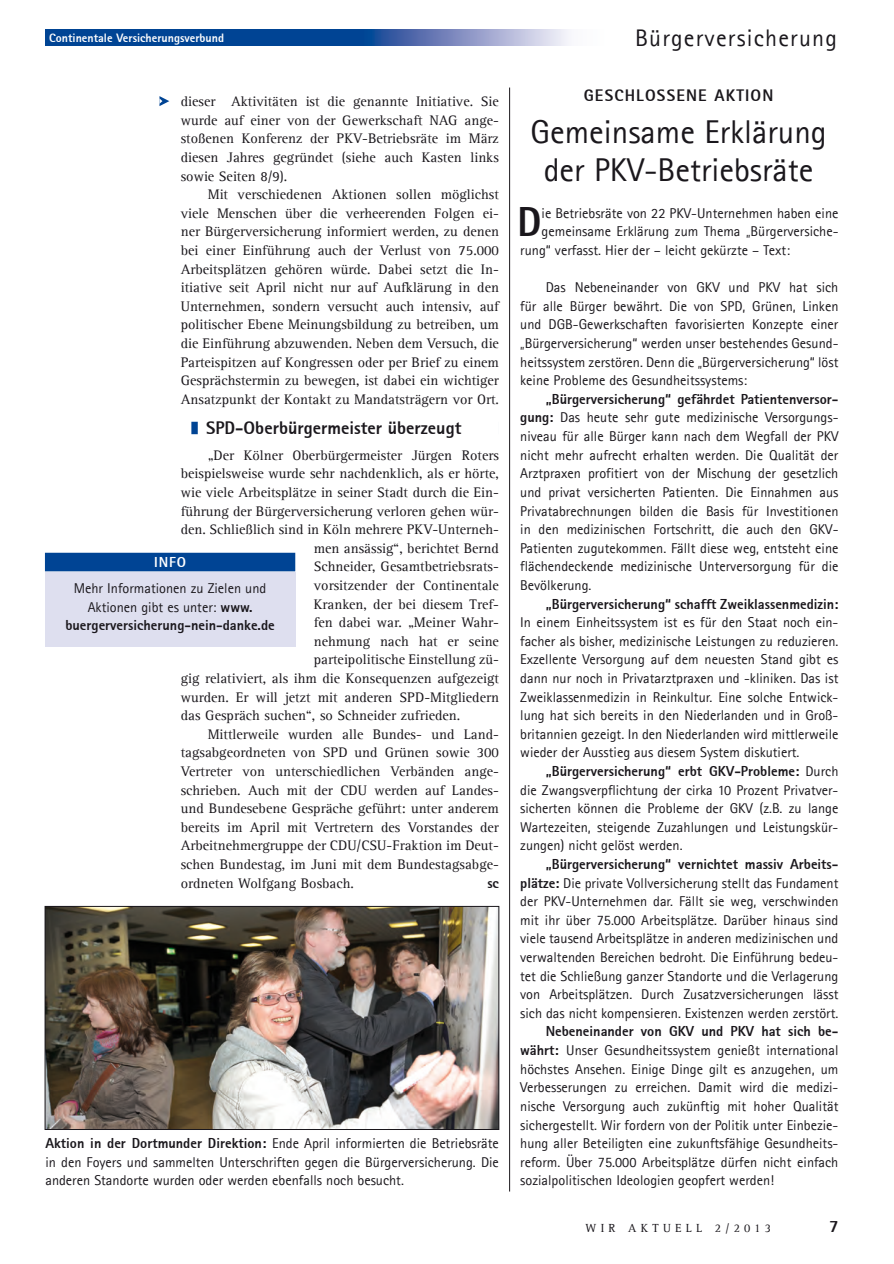
<style>
.page{position:relative;width:894px;height:1264px;background:#fff}
.page>*{position:absolute;margin:0;border:0;box-sizing:border-box;transform-origin:0 0}
.Fliesstext_Sub_Initi{font:800 41.25px "Agfa Rotis Sans Serif";color:#1a171c}
.Titel_Subtext_22pt{font:33px/37.2px "Agfa Rotis Sans Serif";color:#1a171c;text-align:center}
.t1{font:24px "Agfa Rotis Sans Serif";letter-spacing:.05em;color:#1a171c}
.Zwischentitel_blau{font:800 18px "Agfa Rotis Sans Serif";color:#1a171c}
.t2{font:800 17.1px "Agfa Rotis Sans Serif";color:#1a171c}
.Titel_Subtext_Dachze{font:800 16.5px "Agfa Rotis Sans Serif";letter-spacing:.07em;color:#1a171c}
.Fliesstext_Sub{font:14.25px/18.6px "Agfa Rotis Sans Serif";color:#1a171c;text-align:justify}
.Fliesstext{font:14.25px/18.6px "Agfa Rotis Serif";color:#1a171c;text-align:justify}
.Fliesstext_Namenskue{font:14.25px/18.6px "Agfa Rotis Serif";color:#1a171c;text-align:justify}
.BU{font:14.25px/18.6px "Agfa Rotis Sans Serif";color:#1a171c;text-align:justify}
.Fliesstext_Sub_Initi-2{font:14.25px "Agfa Rotis Sans Serif";color:#1a171c}
.Fliesstext_Infokaste{font:14.25px "Agfa Rotis Sans Serif";color:#1a171c}
.Fliesstext_Infokaste-2{font:800 14.25px "Agfa Rotis Sans Serif";color:#1a171c}
.Kasten_Dach_blau{font:800 14.25px "Agfa Rotis Sans Serif";color:#fff}
.Fliesstext_Namenskue-2{font:800 14.25px "Agfa Rotis Sans Serif";color:#1a171c}
.t3{font:800 12px "Agfa Rotis Sans Serif";color:#fff}
.t4{font:12px "Agfa Rotis Serif";letter-spacing:.36em;color:#1a171c}
.s1{font-weight:800}
</style>
<div class="page">
<svg style="left:363px;top:29px;width:205px;height:17px;background:#8595c5"></svg>
<div style="left:45px;top:29px;width:318px;height:17px;background:#004494"></div>
<img style="left:47px;top:908px;width:450px;height:219px">
<div style="left:45px;top:906px;width:454px;height:223px;border:1px solid #1a171c"></div>
<hr style="left:509px;top:87px;width:1px;height:1104px;background:#1a171c">
<svg style="left:191px;top:422px;width:7px;height:12px"></svg>
<div style="left:45px;top:552px;width:250px;height:19px;background:#004494"></div>
<div style="left:45px;top:572px;width:250px;height:74px;background:#dedfef"></div>
<svg style="left:159px;top:96px;width:10px;height:10px"></svg>
<p class="t3" style="left:49px;top:30px;width:176px">Continentale Versicherungsverbund</p>
<p class="Fliesstext" style="left:181px;top:92px;width:320px">dieser Aktivitäten ist die genannte Initiative. Sie wurde auf einer von der Gewerkschaft NAG ange&shy;stoßenen Konferenz der PKV-Betriebsräte im März diesen Jahres gegründet (siehe auch Kasten links sowie Seiten 8/9).</p>
<p class="Fliesstext" style="left:181px;top:185px;width:320px;text-indent:27px">Mit verschiedenen Aktionen sollen möglichst viele Menschen über die verheerenden Folgen ei&shy;ner Bürgerversicherung informiert werden, zu denen bei einer Einführung auch der Verlust von 75.000<br>Arbeitsplätzen gehören würde. Dabei setzt die In&shy;itiative seit April nicht nur auf Aufklärung in den Unternehmen, sondern versucht auch intensiv, auf politischer Ebene Meinungsbildung zu betreiben, um die Einführung abzuwenden. Neben dem Versuch, die Parteispitzen auf Kongressen oder per Brief zu einem Gesprächstermin zu bewegen, ist dabei ein wichtiger Ansatzpunkt der Kontakt zu Mandatsträgern vor Ort.</p>
<p class="Zwischentitel_blau" style="left:206px;top:416px;width:256px">SPD-Oberbürgermeister überzeugt</p>
<p class="Fliesstext" style="left:208px;top:446px;width:292px">„Der Kölner Oberbürgermeister Jürgen Roters</p>
<p class="Fliesstext" style="left:181px;top:464px;width:319px">beispielsweise wurde sehr nachdenklich, als er hörte,</p>
<p class="Fliesstext" style="left:181px;top:483px;width:320px">wie viele Arbeitsplätze in seiner Stadt durch die Ein-</p>
<p class="Fliesstext" style="left:181px;top:501px;width:320px">führung der Bürgerversicherung verloren gehen wür-</p>
<p class="Fliesstext" style="left:181px;top:520px;width:320px">den. Schließlich sind in Köln mehrere PKV-Unterneh-</p>
<p class="Fliesstext" style="left:314px;top:539px;width:186px">men ansässig“, berichtet Bernd</p>
<p class="Fliesstext" style="left:314px;top:557px;width:186px">Schneider, Gesamtbetriebsrats-</p>
<p class="Fliesstext" style="left:314px;top:576px;width:186px">vorsitzender der Continentale</p>
<p class="Fliesstext" style="left:314px;top:594px;width:186px">Kranken, der bei diesem Tref-</p>
<p class="Fliesstext" style="left:314px;top:613px;width:186px">fen dabei war. „Meiner Wahr-</p>
<p class="Fliesstext" style="left:314px;top:632px;width:186px">nehmung nach hat er seine</p>
<p class="Fliesstext" style="left:314px;top:650px;width:186px">parteipolitische Einstellung zü-</p>
<p class="Fliesstext" style="left:181px;top:669px;width:320px">gig relativiert, als ihm die Konsequenzen aufgezeigt</p>
<p class="Fliesstext" style="left:181px;top:687px;width:320px">wurden. Er will jetzt mit anderen SPD-Mitgliedern</p>
<p class="Fliesstext" style="left:181px;top:706px;width:281px">das Gespräch suchen“, so Schneider zufrieden.</p>
<p class="Fliesstext_Namenskue" style="left:181px;top:725px;width:320px;text-indent:27px">Mittlerweile wurden alle Bundes- und Land&shy;tagsabgeordneten von SPD und Grünen sowie 300<br>Vertreter von unterschiedlichen Verbänden ange&shy;schrieben. Auch mit der CDU werden auf Landes&shy;und Bundesebene Gespräche geführt: unter anderem bereits im April mit Vertretern des Vorstandes der Arbeitnehmergruppe der CDU/CSU-Fraktion im Deut&shy;schen Bundestag, im Juni mit dem Bundestagsabge&shy;ordneten Wolfgang Bosbach.</p>
<p class="Kasten_Dach_blau" style="left:154px;top:553px;width:33px">INFO</p>
<p class="Fliesstext_Infokaste" style="left:74px;top:579px;width:194px">Mehr Informationen zu Zielen und</p>
<p class="Fliesstext_Infokaste" style="left:88px;top:598px;width:166px">Aktionen gibt es unter: <span class="s1">www.</span></p>
<p class="Fliesstext_Infokaste-2" style="left:65px;top:616px;width:211px">buergerversicherung-nein-danke.de</p>
<p class="Fliesstext_Namenskue-2" style="left:487px;top:873px;width:13px">sc</p>
<p class="BU" style="left:45px;top:1133px;width:455px"><span class="s1">Aktion in der Dortmunder Direktion:</span> Ende April informierten die Betriebsräte in den Foyers und sammelten Unterschriften gegen die Bürgerversicherung. Die anderen Standorte wurden oder werden ebenfalls noch besucht.</p>
<p class="t1" style="left:635px;top:23px;width:203px">Bürgerversicherung</p>
<p class="Titel_Subtext_Dachze" style="left:583px;top:85px;width:191px">GESCHLOSSENE AKTION</p>
<p class="Titel_Subtext_22pt" style="left:530px;top:113px;width:298px">Gemeinsame Erklärung der PKV-Betriebsräte</p>
<p class="Fliesstext_Sub_Initi" style="left:517px;top:196px;width:26px">D</p>
<p class="Fliesstext_Sub_Initi-2" style="left:541px;top:204px;width:298px">ie Betriebsräte von 22 PKV-Unternehmen haben eine</p>
<p class="Fliesstext_Sub_Initi-2" style="left:541px;top:223px;width:298px">gemeinsame Erklärung zum Thema „Bürgerversiche-</p>
<p class="Fliesstext_Sub_Initi-2" style="left:520px;top:242px;width:271px">rung“ verfasst. Hier der – leicht gekürzte – Text:</p>
<p class="Fliesstext_Sub" style="left:520px;top:278px;width:320px;text-indent:26px">Das Nebeneinander von GKV und PKV hat sich für alle Bürger bewährt. Die von SPD, Grünen, Linken und DGB-Gewerkschaften favorisierten Konzepte einer „Bürgerversicherung“ werden unser bestehendes Gesund&shy;heitssystem zerstören. Denn die „Bürgerversicherung“ löst keine Probleme des Gesundheitssystems:</p>
<p class="Fliesstext_Sub" style="left:520px;top:389px;width:320px;text-indent:26px"><span class="s1">„Bürgerversicherung“ gefährdet Patientenversor&shy;gung:</span> Das heute sehr gute medizinische Versorgungs&shy;niveau für alle Bürger kann nach dem Wegfall der PKV nicht mehr aufrecht erhalten werden. Die Qualität der Arztpraxen profitiert von der Mischung der gesetzlich und privat versicherten Patienten. Die Einnahmen aus Privatabrechnungen bilden die Basis für Investitionen in den medizinischen Fortschritt, die auch den GKV-Patienten zugutekommen. Fällt diese weg, entsteht eine flächendeckende medizinische Unterversorgung für die Bevölkerung.</p>
<p class="Fliesstext_Sub" style="left:520px;top:594px;width:320px;text-indent:26px"><span class="s1">„Bürgerversicherung“ schafft Zweiklassenmedizin:<br></span>In einem Einheitssystem ist es für den Staat noch ein&shy;facher als bisher, medizinische Leistungen zu reduzieren.<br>Exzellente Versorgung auf dem neuesten Stand gibt es dann nur noch in Privatarztpraxen und -kliniken. Das ist Zweiklassenmedizin in Reinkultur. Eine solche Entwick&shy;lung hat sich bereits in den Niederlanden und in Groß&shy;britannien gezeigt. In den Niederlanden wird mittlerweile wieder der Ausstieg aus diesem System diskutiert.</p>
<p class="Fliesstext_Sub" style="left:520px;top:761px;width:320px;text-indent:26px"><span class="s1">„Bürgerversicherung“ erbt GKV-Probleme:</span> Durch die Zwangsverpflichtung der cirka 10 Prozent Privatver&shy;sicherten können die Probleme der GKV (z.B. zu lange Wartezeiten, steigende Zuzahlungen und Leistungskür&shy;zungen) nicht gelöst werden.</p>
<p class="Fliesstext_Sub" style="left:520px;top:854px;width:320px;text-indent:26px"><span class="s1">„Bürgerversicherung“ vernichtet massiv Arbeits&shy;plätze:</span> Die private Vollversicherung stellt das Fundament der PKV-Unternehmen dar. Fällt sie weg, verschwinden mit ihr über 75.000 Arbeitsplätze. Darüber hinaus sind viele tausend Arbeitsplätze in anderen medizinischen und verwaltenden Bereichen bedroht. Die Einführung bedeu&shy;tet die Schließung ganzer Standorte und die Verlagerung von Arbeitsplätzen. Durch Zusatzversicherungen lässt sich das nicht kompensieren. Existenzen werden zerstört.</p>
<p class="Fliesstext_Sub" style="left:520px;top:1022px;width:320px;text-indent:26px"><span class="s1">Nebeneinander von GKV und PKV hat sich be&shy;währt:</span> Unser Gesundheitssystem genießt international höchstes Ansehen. Einige Dinge gilt es anzugehen, um Verbesserungen zu erreichen. Damit wird die medizi&shy;nische Versorgung auch zukünftig mit hoher Qualität sichergestellt. Wir fordern von der Politik unter Einbezie&shy;hung aller Beteiligten eine zukunftsfähige Gesundheits&shy;reform. Über 75.000 Arbeitsplätze dürfen nicht einfach sozialpolitischen Ideologien geopfert werden!</p>
<p class="t4" style="left:585px;top:1220px;width:187px">WIR AKTUELL 2/2013</p>
<p class="t2" style="left:829px;top:1214px;width:11px">7</p>
</div>
